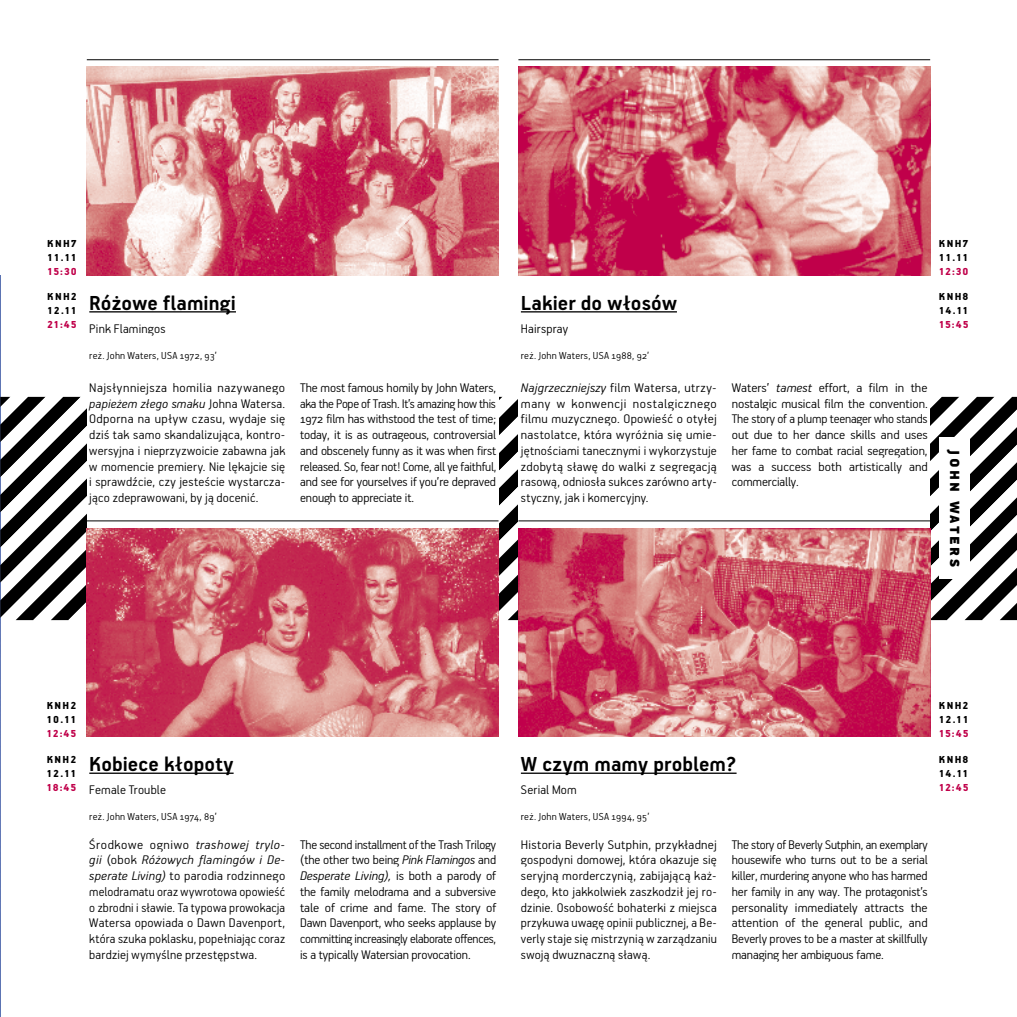
<style>
.page{position:relative;width:1017px;height:1017px;background:#fff}
.page>*{position:absolute;margin:0;border:0;box-sizing:border-box;transform-origin:0 0}
.t1{font:700 22.75px "PF Handbook Pro";letter-spacing:.005em;color:#000}
.t2{font:900 19.43px "PF Handbook Pro";letter-spacing:.115em;color:#000}
.t3{font:300 14px/15.8px "PF Handbook Pro";letter-spacing:.01em;color:#000;text-align:justify}
.t4{font:300 11.38px "PF Handbook Pro";letter-spacing:.025em;color:#000}
.t5{font:900 11.38px/14px "PF Handbook Pro";letter-spacing:.1em;color:#000}
.t6{font:900 11.38px "PF Handbook Pro";letter-spacing:.055em;color:#c0004a}
.s1{font-style:italic}
</style>
<div class="page">
<svg style="left:1px;top:397px;width:1016px;height:223px"></svg>
<div style="left:518px;top:60px;width:412px;height:957px;background:#fff"></div>
<div style="left:87px;top:60px;width:412px;height:957px;background:#fff"></div>
<img style="left:0;top:275px;width:1px;height:742px">
<hr style="left:87px;top:59px;width:412px;height:1px;background:#000">
<img style="left:518px;top:528px;width:412px;height:209px">
<img style="left:87px;top:528px;width:412px;height:209px">
<img style="left:518px;top:67px;width:412px;height:208px">
<img style="left:87px;top:67px;width:412px;height:208px">
<div style="left:940px;top:438px;width:30px;height:141px;background:#fff"></div>
<hr style="left:518px;top:59px;width:412px;height:1px;background:#000">
<hr style="left:89px;top:773px;width:145px;height:1px;background:#000">
<hr style="left:521px;top:773px;width:216px;height:1px;background:#000">
<hr style="left:521px;top:311px;width:156px;height:1px;background:#000">
<hr style="left:89px;top:311px;width:147px;height:1px;background:#000">
<hr style="left:87px;top:521px;width:412px;height:1px;background:#000">
<hr style="left:518px;top:521px;width:412px;height:1px;background:#000">
<p class="t5" style="left:47px;top:236px;width:31px">KNH7<br>11.11</p>
<p class="t6" style="left:47px;top:265px;width:31px">15:30</p>
<p class="t5" style="left:47px;top:290px;width:31px">KNH2<br>12.11</p>
<p class="t6" style="left:47px;top:318px;width:31px">21:45</p>
<h1 class="t1" style="left:89px;top:289px;width:148px">Różowe flamingi</h1>
<p class="t3" style="left:89px;top:320px;width:78px">Pink Flamingos</p>
<p class="t4" style="left:89px;top:348px;width:129px">reż. John Waters, USA 1972, 93’</p>
<p class="t3" style="left:89px;top:379px;width:197px">Najsłynniejsza homilia nazywanego <span class="s1">papieżem złego smaku</span> Johna Watersa.<br>Odporna na upływ czasu, wydaje się dziś tak samo skandalizująca, kontro&shy;wersyjna i nieprzyzwoicie zabawna jak w momencie premiery. Nie lękajcie się i sprawdźcie, czy jesteście wystarcza&shy;jąco zdeprawowani, by ją docenić.</p>
<p class="t3" style="left:300px;top:379px;width:198px">The most famous homily by John Waters, aka the Pope of Trash. It’s amazing how this 1972 film has withstood the test of time; today, it is as outrageous, controversial and obscenely funny as it was when first released. So, fear not! Come, all ye faithful, and see for yourselves if you’re depraved enough to appreciate it.</p>
<h1 class="t1" style="left:521px;top:289px;width:158px">Lakier do włosów</h1>
<p class="t3" style="left:521px;top:320px;width:49px">Hairspray</p>
<p class="t4" style="left:521px;top:348px;width:130px">reż. John Waters, USA 1988, 92’</p>
<p class="t3" style="left:521px;top:379px;width:197px"><span class="s1">Najgrzeczniejszy</span> film Watersa, utrzy&shy;many w konwencji nostalgicznego filmu muzycznego. Opowieść o otyłej nastolatce, która wyróżnia się umie&shy;jętnościami tanecznymi i wykorzystuje zdobytą sławę do walki z segregacją rasową, odniosła sukces zarówno arty&shy;styczny, jak i komercyjny.</p>
<p class="t5" style="left:939px;top:236px;width:31px">KNH7<br>11.11</p>
<p class="t6" style="left:939px;top:265px;width:31px">12:30</p>
<p class="t5" style="left:939px;top:290px;width:31px">KNH8<br>14.11</p>
<p class="t6" style="left:939px;top:318px;width:31px">15:45</p>
<p class="t3" style="left:732px;top:379px;width:198px">Waters’ <span class="s1">tamest</span> effort, a film in the nostalgic musical film the convention.<br>The story of a plump teenager who stands out due to her dance skills and uses her fame to combat racial segregation, was a success both artistically and commercially.</p>
<h2 class="t2" style="left:968px;top:450px;width:118px;rotate:90deg">John Waters</h2>
<p class="t5" style="left:47px;top:699px;width:31px">KNH2<br>10.11</p>
<p class="t6" style="left:47px;top:727px;width:31px">12:45</p>
<p class="t5" style="left:47px;top:752px;width:31px">KNH2<br>12.11</p>
<p class="t6" style="left:47px;top:780px;width:31px">18:45</p>
<h1 class="t1" style="left:89px;top:750px;width:146px">Kobiece kłopoty</h1>
<p class="t3" style="left:89px;top:781px;width:78px">Female Trouble</p>
<p class="t4" style="left:89px;top:810px;width:129px">reż. John Waters, USA 1974, 89’</p>
<p class="t3" style="left:89px;top:836px;width:197px">Środkowe ogniwo <span class="s1">trashowej trylo&shy;gii</span> (obok <span class="s1">Różowych flamingów i De&shy;sperate Living)</span> to parodia rodzinnego melodramatu oraz wywrotowa opowieść o zbrodni i sławie. Ta typowa prowokacja Watersa opowiada o Dawn Davenport, która szuka poklasku, popełniając coraz bardziej wymyślne przestępstwa.</p>
<p class="t3" style="left:300px;top:836px;width:198px">The second installment of the Trash Trilogy (the other two being <span class="s1">Pink Flamingos</span> and <span class="s1">Desperate Living),</span> is both a parody of the family melodrama and a subversive tale of crime and fame. The story of Dawn Davenport, who seeks applause by committing increasingly elaborate offences, is a typically Watersian provocation.</p>
<h1 class="t1" style="left:521px;top:750px;width:217px">W czym mamy problem?</h1>
<p class="t3" style="left:521px;top:781px;width:57px">Serial Mom</p>
<p class="t4" style="left:521px;top:810px;width:130px">reż. John Waters, USA 1994, 95’</p>
<p class="t3" style="left:521px;top:836px;width:197px">Historia Beverly Sutphin, przykładnej gospodyni domowej, która okazuje się seryjną morderczynią, zabijającą każ&shy;dego, kto jakkolwiek zaszkodził jej ro&shy;dzinie. Osobowość bohaterki z miejsca przykuwa uwagę opinii publicznej, a Be&shy;verly staje się mistrzynią w zarządzaniu swoją dwuznaczną sławą.</p>
<p class="t3" style="left:732px;top:836px;width:198px">The story of Beverly Sutphin, an exemplary housewife who turns out to be a serial killer, murdering anyone who has harmed her family in any way. The protagonist’s personality immediately attracts the attention of the general public, and Beverly proves to be a master at skillfully managing her ambiguous fame.</p>
<p class="t5" style="left:939px;top:699px;width:31px">KNH2<br>12.11</p>
<p class="t6" style="left:939px;top:727px;width:31px">15:45</p>
<p class="t5" style="left:939px;top:752px;width:31px">KNH8<br>14.11</p>
<p class="t6" style="left:939px;top:780px;width:31px">12:45</p>
</div>
